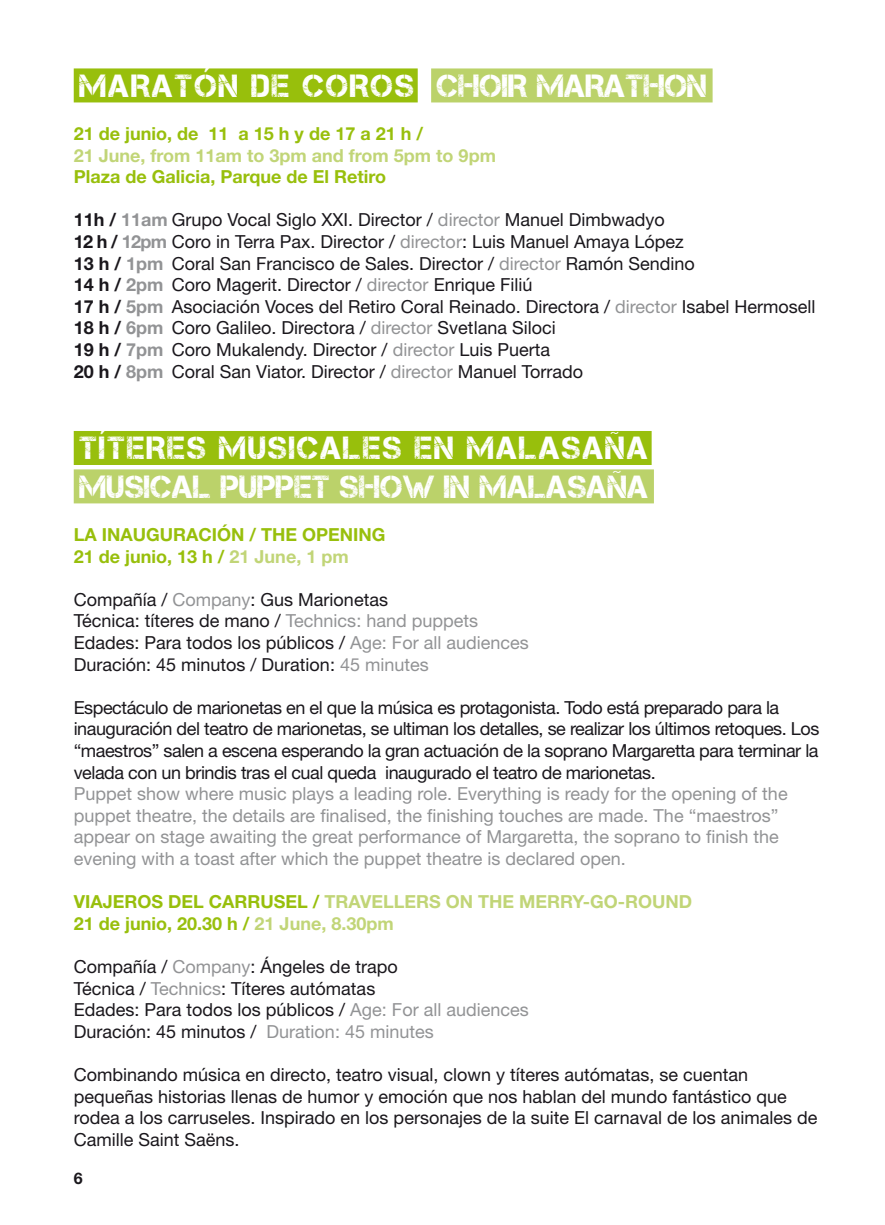
<style>
.page{position:relative;width:885px;height:1225px;background:#fff}
.page>*{position:absolute;margin:0;border:0;box-sizing:border-box;transform-origin:0 0}
.titulares{font:32px "Captureit";letter-spacing:.06em;color:#fff}
.titulares_ingles{font:32px "Captureit";letter-spacing:.005em;color:#fff}
.texto_corrido{font:18px/21.6px "Helvetica Neue LT Std";color:#1a171c}
.texto_corrido-2{font:18px/21.6px "Helvetica Neue LT Std";letter-spacing:-.025em;color:#1a171c}
.texto_corrido-3{font:18px/21.6px "Helvetica Neue LT Std";color:#929395}
.texto_corrido-4{font:700 18px/21.6px "Helvetica Neue LT Std";color:#c1d577}
.texto_corrido-5{font:700 18px "Helvetica Neue LT Std";color:#98bf0c}
.t1{font:700 16px "Helvetica Neue LT Std";color:#1a171c}
.s1{color:#98bf0c}
.s2{font-weight:700}
.s3{font-weight:700;color:#929395}
.s4{color:#929395}
.s5{color:#c1d577}
</style>
<div class="page">
<div style="left:74px;top:68px;width:343px;height:34px;background:#98bf0c"></div>
<div style="left:74px;top:431px;width:577px;height:34px;background:#98bf0c"></div>
<div style="left:74px;top:469px;width:579px;height:34px;background:#bbd26a"></div>
<div style="left:431px;top:68px;width:281px;height:34px;background:#bbd26a"></div>
<p class="titulares" style="left:79px;top:68px;width:336px">MARATÓN DE COROS</p>
<p class="texto_corrido-4" style="left:74px;top:122px;width:423px"><span class="s1">21 de junio, de 11 a 15 h y de 17 a 21 h /<br></span>21 June, from 11am to 3pm and from 5pm to 9pm</p>
<p class="texto_corrido-5" style="left:74px;top:166px;width:314px">Plaza de Galicia, Parque de El Retiro</p>
<p class="texto_corrido" style="left:74px;top:209px;width:592px"><span class="s2">11h /</span> <span class="s3">11am</span> Grupo Vocal Siglo XXI. Director / <span class="s4">director</span> Manuel Dimbwadyo</p>
<p class="texto_corrido" style="left:74px;top:231px;width:611px"><span class="s2">12 h /</span> <span class="s3">12pm</span> Coro in Terra Pax. Director / <span class="s4">director</span>: Luis Manuel Amaya López</p>
<p class="texto_corrido" style="left:74px;top:252px;width:622px"><span class="s2">13 h /</span> <span class="s3">1pm</span> Coral San Francisco de Sales. Director / <span class="s4">director</span> Ramón Sendino</p>
<p class="texto_corrido" style="left:74px;top:274px;width:460px"><span class="s2">14 h /</span> <span class="s3">2pm</span> Coro Magerit. Director / <span class="s4">director</span> Enrique Filiú</p>
<p class="texto_corrido" style="left:74px;top:295px;width:743px"><span class="s2">17 h /</span> <span class="s3">5pm</span> Asociación Voces del Retiro Coral Reinado. Directora / <span class="s4">director</span> Isabel Hermosell</p>
<p class="texto_corrido" style="left:74px;top:317px;width:483px"><span class="s2">18 h /</span> <span class="s3">6pm</span> Coro Galileo. Directora / <span class="s4">director</span> Svetlana Siloci</p>
<p class="texto_corrido" style="left:74px;top:339px;width:478px"><span class="s2">19 h /</span> <span class="s3">7pm</span> Coro Mukalendy. Director / <span class="s4">director</span> Luis Puerta</p>
<p class="texto_corrido" style="left:74px;top:360px;width:511px"><span class="s2">20 h /</span> <span class="s3">8pm</span> Coral San Viator. Director / <span class="s4">director</span> Manuel Torrado</p>
<p class="titulares_ingles" style="left:437px;top:68px;width:272px">CHOIR MARATHON</p>
<p class="titulares" style="left:79px;top:430px;width:570px">TÍTERES MUSICALES EN MALASAÑA</p>
<p class="titulares_ingles" style="left:79px;top:469px;width:570px">MUSICAL PUPPET SHOW IN MALASAÑA</p>
<p class="texto_corrido-5" style="left:74px;top:523px;width:313px">LA INAUGURACIÓN / THE OPENING</p>
<p class="texto_corrido-5" style="left:74px;top:545px;width:276px">21 de junio, 13 h / <span class="s5">21 June, 1 pm</span></p>
<p class="texto_corrido" style="left:74px;top:588px;width:316px">Compañía / <span class="s4">Company</span>: Gus Marionetas</p>
<p class="texto_corrido" style="left:74px;top:610px;width:406px">Técnica: títeres de mano / <span class="s4">Technics: hand puppets</span></p>
<p class="texto_corrido" style="left:74px;top:631px;width:456px">Edades: Para todos los públicos / <span class="s4">Age: For all audiences</span></p>
<p class="texto_corrido" style="left:74px;top:653px;width:356px">Duración: 45 minutos / Duration: <span class="s4">45 minutes</span></p>
<p class="texto_corrido-2" style="left:74px;top:696px;width:747px">Espectáculo de marionetas en el que la música es protagonista. Todo está preparado para la inauguración del teatro de marionetas, se ultiman los detalles, se realizar los últimos retoques. Los “maestros” salen a escena esperando la gran actuación de la soprano Margaretta para terminar la velada con un brindis tras el cual queda inaugurado el teatro de marionetas.</p>
<p class="texto_corrido-3" style="left:74px;top:783px;width:715px">Puppet show where music plays a leading role. Everything is ready for the opening of the puppet theatre, the details are finalised, the finishing touches are made. The “maestros” appear on stage awaiting the great performance of Margaretta, the soprano to finish the evening with a toast after which the puppet theatre is declared open.</p>
<p class="texto_corrido-4" style="left:74px;top:890px;width:619px"><span class="s1">VIAJEROS DEL CARRUSEL /</span> TRAVELLERS ON THE MERRY-GO-ROUND</p>
<p class="texto_corrido-5" style="left:74px;top:912px;width:321px">21 de junio, 20.30 h / <span class="s5">21 June, 8.30pm</span></p>
<p class="texto_corrido" style="left:74px;top:955px;width:325px">Compañía / <span class="s4">Company</span>: Ángeles de trapo</p>
<p class="texto_corrido" style="left:74px;top:977px;width:303px">Técnica / <span class="s4">Technics</span>: Títeres autómatas</p>
<p class="texto_corrido" style="left:74px;top:999px;width:456px">Edades: Para todos los públicos / <span class="s4">Age: For all audiences</span></p>
<p class="texto_corrido" style="left:74px;top:1020px;width:361px">Duración: 45 minutos / <span class="s4">Duration: 45 minutes</span></p>
<p class="texto_corrido" style="left:74px;top:1063px;width:745px">Combinando música en directo, teatro visual, clown y títeres autómatas, se cuentan pequeñas historias llenas de humor y emoción que nos hablan del mundo fantástico que rodea a los carruseles. Inspirado en los personajes de la suite El carnaval de los animales de Camille Saint Saëns.</p>
<p class="t1" style="left:74px;top:1168px;width:10px">6</p>
</div>
